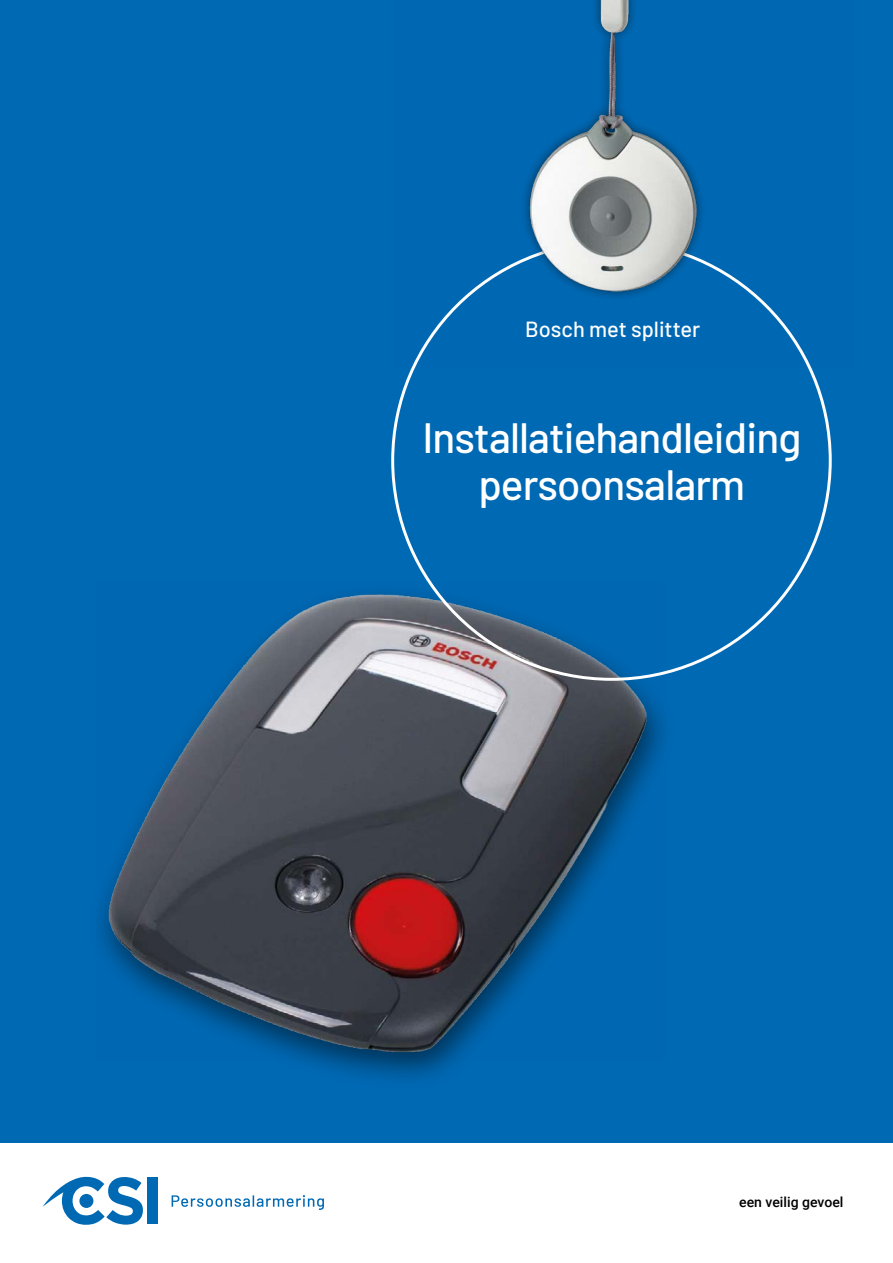
<style>
.page{position:relative;width:893px;height:1263px;background:#fff}
.page>*{position:absolute;margin:0;border:0;box-sizing:border-box;transform-origin:0 0}
.t1{font:500 42.3px/46.5px "Barlow";letter-spacing:-.02em;color:#fff;text-align:center}
.t2{font:500 21.9px "Barlow";color:#fff}
.t3{font:500 14.1px "Roboto";color:#000}
</style>
<div class="page">
<div style="left:0;top:0;width:893px;height:1143px;background:#0069b4"></div>
<div style="left:88px;top:582px;width:588px;height:508px;background:#000;opacity:.52"></div>
<img style="left:96px;top:583px;width:569px;height:478px">
<img style="left:412px;top:0;width:399px;height:367px">
<svg style="left:172px;top:1195px;width:152px;height:15px"></svg>
<div style="left:147px;top:1178px;width:10px;height:46px;background:#0069b4"></div>
<svg style="left:43px;top:1177px;width:100px;height:48px"></svg>
<div style="left:79px;top:1194px;width:14px;height:14px;background:#0069b4;border-radius:50%"></div>
<p class="t2" style="left:525px;top:313px;width:177px">Bosch met splitter</p>
<p class="t1" style="left:422px;top:411px;width:381px">Installatiehandleiding persoonsalarm</p>
<p class="t3" style="left:739px;top:1192px;width:106px">een veilig gevoel</p>
</div>
